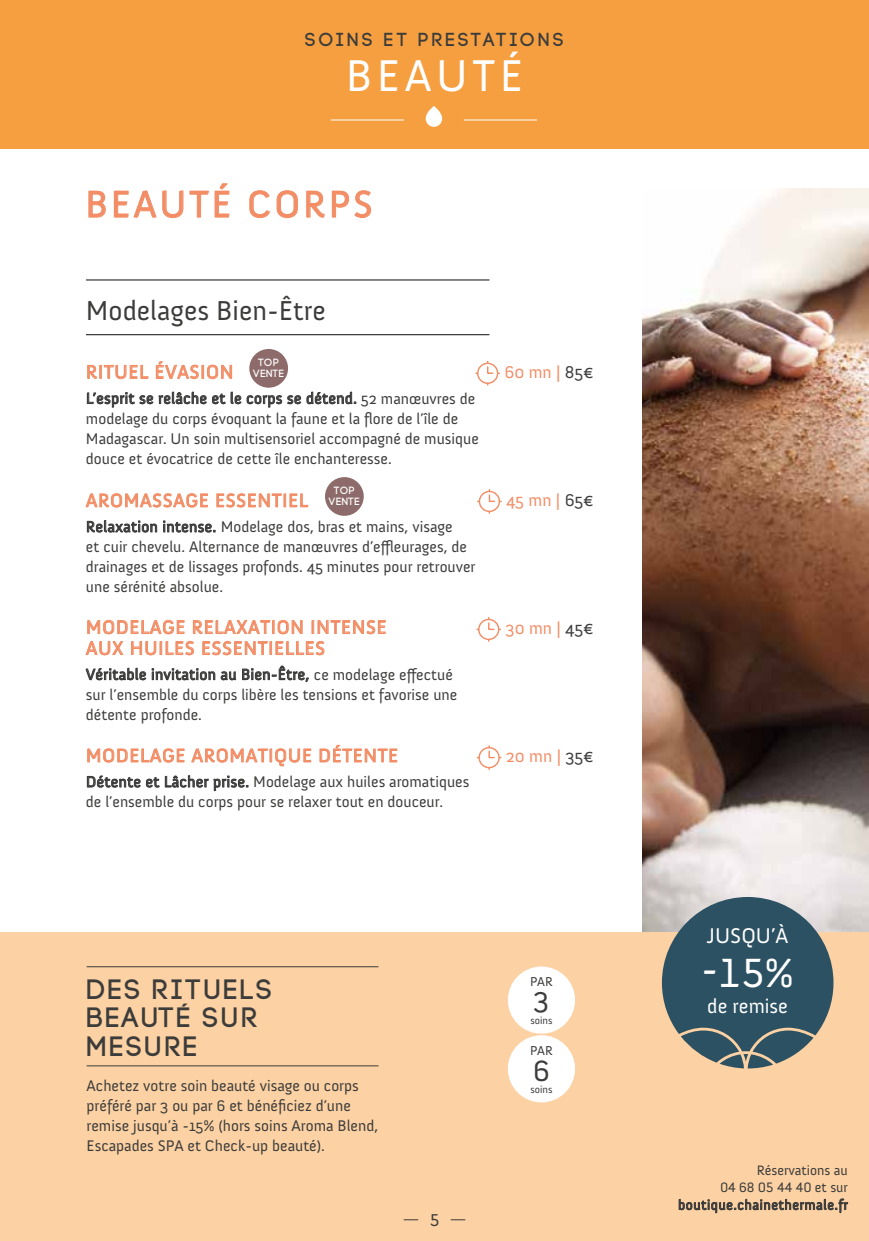
<style>
.page{position:relative;width:869px;height:1241px;background:#fff}
.page>*{position:absolute;margin:0;border:0;box-sizing:border-box;transform-origin:0 0}
.t1{font:45.5px "Anivers";letter-spacing:.1em;color:#fff}
.t2{font:41.82px "Anivers";color:#fff}
.t3{font:38.5px "Anivers";letter-spacing:.08em;color:#f28d65}
.t4{font:30.1px "Anivers";color:#3c3c3b}
.t5{font:28px/28px "Code Pro Demo";letter-spacing:.07em;color:#3c3c3b}
.t6{font:28px "Anivers";color:#3c3c3b}
.t7{font:21.7px "Anivers";color:#fff}
.t8{font:20.47px "Anivers";color:#fff}
.t9{font:19.25px/21px "Anivers";letter-spacing:.04em;color:#f28d65}
.t10{font:18.9px "Code Pro Demo";letter-spacing:.15em;color:#3c3c3b}
.t11{font:17.5px "Anivers";color:#f28d65}
.t12{font:17.5px "Anivers";color:#3c3c3b}
.t13{font:15.75px/20.1px "Anivers";color:#3c3c3b}
.t14{font:14px/17.5px "Anivers";letter-spacing:.04em;color:#3c3c3b;text-align:right}
.t15{font:13.12px "Anivers";letter-spacing:-.01em;color:#3c3c3b}
.t16{font:10.5px/10.8px "Code Pro Demo";letter-spacing:.04em;color:#fff;text-align:center}
.t17{font:10.5px "Anivers";color:#3c3c3b}
.s1{color:#3c3c3b}
</style>
<div class="page">
<img style="left:642px;top:188px;width:226px;height:743px">
<div style="left:0;top:0;width:868px;height:149px;background:#f59f40"></div>
<svg style="left:425px;top:106px;width:17px;height:21px"></svg>
<hr style="left:330px;top:120px;width:74px;height:1px;background:#fff">
<hr style="left:463px;top:120px;width:74px;height:1px;background:#fff">
<svg style="left:88px;top:190px;width:18px;height:28px"></svg>
<svg style="left:113px;top:190px;width:70px;height:28px"></svg>
<svg style="left:189px;top:183px;width:40px;height:35px"></svg>
<svg style="left:249px;top:190px;width:21px;height:28px"></svg>
<svg style="left:276px;top:190px;width:22px;height:28px"></svg>
<svg style="left:306px;top:190px;width:19px;height:28px"></svg>
<svg style="left:331px;top:190px;width:40px;height:28px"></svg>
<hr style="left:86px;top:279px;width:403px;height:1px;background:#3c3c3b">
<hr style="left:86px;top:334px;width:403px;height:1px;background:#3c3c3b">
<svg style="left:86px;top:361px;width:270px;height:47px"></svg>
<svg style="left:85px;top:493px;width:223px;height:40px"></svg>
<svg style="left:87px;top:619px;width:98px;height:15px"></svg>
<svg style="left:193px;top:619px;width:110px;height:15px"></svg>
<svg style="left:311px;top:619px;width:75px;height:15px"></svg>
<svg style="left:85px;top:640px;width:239px;height:43px"></svg>
<svg style="left:319px;top:744px;width:78px;height:18px"></svg>
<svg style="left:86px;top:748px;width:225px;height:43px"></svg>
<svg style="left:488px;top:489px;width:13px;height:13px"></svg>
<div style="left:478px;top:490px;width:22px;height:22px;border:1px solid #f28d65;border-radius:50%"></div>
<svg style="left:487px;top:617px;width:13px;height:13px"></svg>
<div style="left:478px;top:618px;width:21px;height:22px;border:1px solid #f28d65;border-radius:50%"></div>
<svg style="left:487px;top:745px;width:13px;height:13px"></svg>
<div style="left:478px;top:746px;width:21px;height:22px;border:1px solid #f28d65;border-radius:50%"></div>
<svg style="left:486px;top:361px;width:13px;height:13px"></svg>
<div style="left:477px;top:362px;width:21px;height:22px;border:1px solid #f28d65;border-radius:50%"></div>
<div style="left:249px;top:349px;width:39px;height:38px;background:#8d6b6a;border-radius:50%"></div>
<div style="left:325px;top:477px;width:38px;height:39px;background:#8d6b6a;border-radius:50%"></div>
<div style="left:0;top:931px;width:868px;height:309px;background:#fcd1a3"></div>
<div style="left:507px;top:965px;width:68px;height:69px;background:#fff;border-radius:50%"></div>
<div style="left:506px;top:964px;width:70px;height:71px;border:1px solid #fcd1a3;border-radius:50%"></div>
<div style="left:507px;top:1034px;width:68px;height:68px;background:#fff;border-radius:50%"></div>
<div style="left:506px;top:1033px;width:70px;height:70px;border:1px solid #fcd1a3;border-radius:50%"></div>
<hr style="left:87px;top:966px;width:291px;height:1px;background:#3c3c3b">
<hr style="left:87px;top:1065px;width:291px;height:1px;background:#3c3c3b">
<svg style="left:661px;top:896px;width:172px;height:172px;background:#5a7076"></svg>
<svg style="left:678px;top:1198px;width:170px;height:16px"></svg>
<svg style="left:403px;top:1219px;width:15px;height:1px"></svg>
<svg style="left:450px;top:1219px;width:15px;height:1px"></svg>
<p class="t10" style="left:305px;top:30px;width:260px">SOINS ET PRESTATIONS</p>
<h1 class="t1" style="left:346px;top:51px;width:178px">BEAUTÉ</h1>
<h3 class="t3" style="left:85px;top:183px;width:289px">BEAUTÉ CORPS</h3>
<h3 class="t6" style="left:86px;top:295px;width:241px">Modelages Bien-Être</h3>
<p class="t9" style="left:86px;top:361px;width:149px">RITUEL ÉVASION</p>
<p class="t13" style="left:86px;top:388px;width:394px">L’esprit se relâche et le corps se détend. 52 manœuvres de modelage du corps évoquant la faune et la flore de l’île de Madagascar. Un soin multisensoriel accompagné de musique douce et évocatrice de cette île enchanteresse.</p>
<p class="t9" style="left:86px;top:490px;width:223px">AROMASSAGE ESSENTIEL</p>
<p class="t13" style="left:86px;top:516px;width:391px">Relaxation intense. Modelage dos, bras et mains, visage<br>et cuir chevelu. Alternance de manœuvres d’effleurages, de drainages et de lissages profonds. 45 minutes pour retrouver une sérénité absolue.</p>
<p class="t9" style="left:86px;top:616px;width:302px">MODELAGE RELAXATION INTENSE<br>AUX HUILES ESSENTIELLES</p>
<p class="t13" style="left:86px;top:664px;width:372px">Véritable invitation au Bien-Être, ce modelage effectué sur l’ensemble du corps libère les tensions et favorise une détente profonde.</p>
<p class="t9" style="left:86px;top:745px;width:313px">MODELAGE AROMATIQUE DÉTENTE</p>
<p class="t13" style="left:86px;top:771px;width:385px">Détente et Lâcher prise. Modelage aux huiles aromatiques de l’ensemble du corps pour se relaxer tout en douceur.</p>
<p class="t16" style="left:253px;top:357px;width:32px">TOP<br>VENTE</p>
<p class="t16" style="left:329px;top:485px;width:32px">TOP<br>VENTE</p>
<p class="t11" style="left:504px;top:362px;width:91px">60 mn | <span class="s1">85€</span></p>
<p class="t11" style="left:506px;top:490px;width:89px">45 mn | <span class="s1">65€</span></p>
<p class="t11" style="left:505px;top:618px;width:89px">30 mn | <span class="s1">45€</span></p>
<p class="t11" style="left:505px;top:746px;width:89px">20 mn | <span class="s1">35€</span></p>
<h3 class="t5" style="left:87px;top:976px;width:187px">DES RITUELS<br>BEAUTÉ SUR<br>MESURE</h3>
<p class="t13" style="left:87px;top:1075px;width:293px">Achetez votre soin beauté visage ou corps préféré par 3 ou par 6 et bénéficiez d’une remise jusqu’à -15% (hors soins Aroma Blend, Escapades SPA et Check-up beauté).</p>
<p class="t12" style="left:429px;top:1209px;width:11px">5</p>
<p class="t15" style="left:530px;top:974px;width:24px">PAR</p>
<h3 class="t4" style="left:533px;top:981px;width:17px">3</h3>
<p class="t17" style="left:530px;top:1014px;width:24px">soins</p>
<p class="t15" style="left:530px;top:1043px;width:24px">PAR</p>
<h3 class="t4" style="left:532px;top:1054px;width:18px">6</h3>
<p class="t17" style="left:530px;top:1083px;width:24px">soins</p>
<h3 class="t7" style="left:706px;top:924px;width:83px">JUSQU’À</h3>
<h2 class="t2" style="left:701px;top:950px;width:94px">-15%</h2>
<p class="t8" style="left:707px;top:994px;width:82px">de remise</p>
<p class="t14" style="left:677px;top:1160px;width:171px">Réservations au<br>04 68 05 44 40 et sur boutique.chainethermale.fr</p>
</div>
